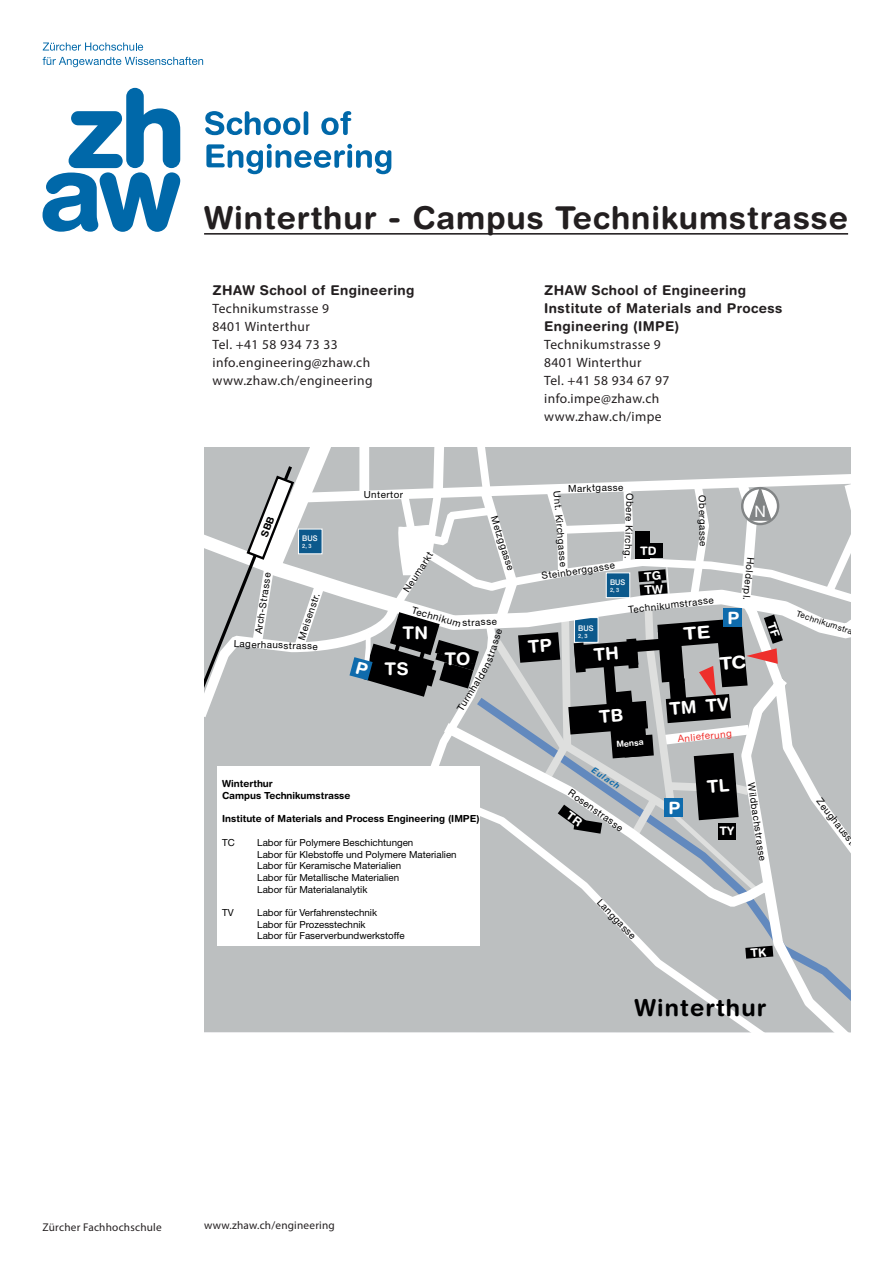
<style>
.page{position:relative;width:893px;height:1263px;background:#fff}
.page>*{position:absolute;margin:0;border:0;box-sizing:border-box;transform-origin:0 0}
.t1{font:700 31.5px "Helvetica Rounded LT Std";letter-spacing:.03em;color:#231f20}
.t2{font:700 23.4px "Helvetica Rounded LT Std";letter-spacing:.05em;color:#000001}
.t3{font:700 17.55px/36.2px "Helvetica Rounded LT Std";color:#fff}
.t4{font:700 16.95px "Helvetica Rounded LT Std";color:#fff}
.t5{font:15.9px "Helvetica Neue LT Pro";color:#fff}
.t6{font:13.5px/18px "Myriad Pro";letter-spacing:.03em;color:#231f20}
.t7{font:700 13.5px/18px "Helvetica Rounded LT Std";letter-spacing:.03em;color:#231f20}
.t8{font:700 11.7px/13.4px "Helvetica Rounded LT Std";color:#fff}
.t9{font:11.25px "Myriad Pro";letter-spacing:.02em;color:#231f20}
.t10{font:9.75px/11.7px "Helvetica Neue LT Pro";color:#000001}
.t11{font:700 9.75px/11.7px "Helvetica Rounded LT Std";color:#000001}
.t12{font:9.75px "Helvetica Neue LT Pro";color:#ee2f2c}
.t13{font:700 8.4px "Helvetica Rounded LT Std";color:#fff}
.t14{font:8.25px "Helvetica Neue LT Pro";color:#000001}
.t15{font:italic 700 8.25px "Helvetica Rounded LT Std";color:#0f6bac}
.t16{font:500 7.8px "Helvetica Neue LT Pro";color:#fff;scale:.94 1}
.t17{font:500 5.85px "Helvetica Neue LT Pro";color:#fff;scale:.94 1}
</style>
<div class="page">
<div style="left:204px;top:447px;width:646px;height:585px;background:#bcbfc0"></div>
<div style="left:217px;top:767px;width:263px;height:179px;background:#fff"></div>
<svg style="left:409px;top:680px;width:441px;height:353px"></svg>
<svg style="left:783px;top:474px;width:67px;height:165px"></svg>
<hr style="left:204px;top:233px;width:644px;height:2px;background:#231f20">
<svg style="left:43px;top:88px;width:137px;height:144px"></svg>
<svg style="left:43px;top:43px;width:100px;height:8px"></svg>
<svg style="left:43px;top:57px;width:160px;height:10px"></svg>
<svg style="left:205px;top:111px;width:95px;height:24px"></svg>
<hr style="left:304px;top:111px;width:4px;height:24px;background:#0068a9;border-radius:2px">
<svg style="left:321px;top:111px;width:30px;height:24px"></svg>
<svg style="left:206px;top:144px;width:185px;height:30px"></svg>
<svg style="left:745px;top:946px;width:28px;height:13px"></svg>
<svg style="left:204px;top:447px;width:579px;height:451px"></svg>
<h1 class="t1" style="left:204px;top:199px;width:645px">Winterthur - Campus Technikumstrasse</h1>
<h3 class="t7" style="left:213px;top:280px;width:203px">ZHAW School of Engineering</h3>
<h3 class="t6" style="left:213px;top:299px;width:161px">Technikumstrasse 9<br>8401 Winterthur<br>Tel. +41 58 934 73 33 info.engineering@zhaw.ch www.zhaw.ch/engineering</h3>
<p class="t16" style="left:302px;top:534px;width:18px">BUS</p>
<p class="t17" style="left:302px;top:543px;width:11px">2, 3</p>
<p class="t10" style="left:252px;top:633px;width:63px;rotate:-81deg">Arch-Strasse</p>
<p class="t10" style="left:295px;top:638px;width:50px;rotate:-71deg">Meisenstr.</p>
<p class="t10" style="left:234px;top:637px;width:86px;rotate:2deg">Lagerhausstrasse</p>
<p class="t10" style="left:363px;top:489px;width:41px;rotate:-1deg">Untertor</p>
<p class="t10" style="left:400px;top:588px;width:47px;rotate:-57deg">Neumarkt</p>
<p class="t10" style="left:500px;top:514px;width:59px;rotate:72deg">Metzggasse</p>
<p class="t10" style="left:414px;top:604px;width:52px;rotate:16deg">Technikum</p>
<p class="t10" style="left:454px;top:707px;width:57px;rotate:-58deg">Turmhalden</p>
<p class="t10" style="left:462px;top:617px;width:36px;rotate:-3deg">strasse</p>
<h3 class="t3" style="left:385px;top:614px;width:45px;text-indent:18px">TN<br>TS</h3>
<p class="t10" style="left:483px;top:660px;width:36px;rotate:-72deg">strasse</p>
<h3 class="t3" style="left:444px;top:640px;width:28px">TO</h3>
<p class="t11" style="left:222px;top:778px;width:130px">Winterthur<br>Campus Technikumstrasse</p>
<p class="t11" style="left:222px;top:813px;width:259px">Institute of Materials and Process Engineering (IMPE)</p>
<p class="t10" style="left:222px;top:836px;width:14px">TC</p>
<p class="t10" style="left:257px;top:836px;width:201px">Labor für Polymere Beschichtungen<br>Labor für Klebstoffe und Polymere Materialien Labor für Keramische Materialien<br>Labor für Metallische Materialien<br>Labor für Materialanalytik</p>
<p class="t10" style="left:222px;top:906px;width:13px">TV</p>
<p class="t10" style="left:257px;top:906px;width:149px">Labor für Verfahrenstechnik<br>Labor für Prozesstechnik<br>Labor für Faserverbundwerkstoffe</p>
<h3 class="t7" style="left:544px;top:280px;width:240px">ZHAW School of Engineering<br>Institute of Materials and Process<br>Engineering (IMPE)</h3>
<h3 class="t6" style="left:544px;top:335px;width:126px">Technikumstrasse 9<br>8401 Winterthur<br>Tel. +41 58 934 67 97 info.impe@zhaw.ch www.zhaw.ch/impe</h3>
<p class="t10" style="left:568px;top:482px;width:57px;rotate:-1deg">Marktgasse</p>
<p class="t10" style="left:563px;top:490px;width:77px;rotate:85deg">Unt. Kirchgasse</p>
<p class="t10" style="left:636px;top:493px;width:67px;rotate:92deg">Obere Kirchg.</p>
<p class="t8" style="left:640px;top:544px;width:18px">TD</p>
<p class="t10" style="left:541px;top:570px;width:75px;rotate:-9deg">Steinberggasse</p>
<p class="t8" style="left:643px;top:570px;width:20px;rotate:-5deg">TG<br>TW</p>
<p class="t16" style="left:610px;top:578px;width:18px">BUS</p>
<p class="t17" style="left:610px;top:587px;width:11px">2, 3</p>
<p class="t10" style="left:708px;top:495px;width:53px;rotate:89deg">Obergasse</p>
<p class="t16" style="left:578px;top:623px;width:18px">BUS</p>
<p class="t17" style="left:578px;top:632px;width:11px">2, 3</p>
<p class="t10" style="left:628px;top:604px;width:87px;rotate:-7deg">Technikumstrasse</p>
<h3 class="t5" style="left:754px;top:502px;width:13px">N</h3>
<p class="t10" style="left:757px;top:557px;width:45px;rotate:96deg">Holderpl.</p>
<h3 class="t4" style="left:727px;top:608px;width:13px">P</h3>
<p class="t14" style="left:798px;top:609px;width:74px;rotate:18deg">Technikumstrasse</p>
<p class="t13" style="left:616px;top:739px;width:29px;rotate:-5deg">Mensa</p>
<p class="t12" style="left:677px;top:733px;width:56px;rotate:-6deg">Anlieferung</p>
<p class="t15" style="left:595px;top:765px;width:33px;rotate:33deg">Eulach</p>
<p class="t10" style="left:758px;top:782px;width:80px;rotate:82deg">Wildbachstrasse</p>
<p class="t10" style="left:573px;top:787px;width:66px;rotate:35deg">Rosenstrasse</p>
<p class="t10" style="left:823px;top:795px;width:83px;rotate:52deg">Zeughausstrasse</p>
<h3 class="t4" style="left:668px;top:797px;width:13px">P</h3>
<p class="t8" style="left:719px;top:824px;width:17px">TY</p>
<p class="t10" style="left:604px;top:896px;width:53px;rotate:47deg">Langgasse</p>
<h2 class="t2" style="left:634px;top:994px;width:133px">Winterthur</h2>
<p class="t9" style="left:43px;top:1220px;width:121px">Zürcher Fachhochschule</p>
<p class="t9" style="left:204px;top:1218px;width:132px">www.zhaw.ch/engineering</p>
</div>
